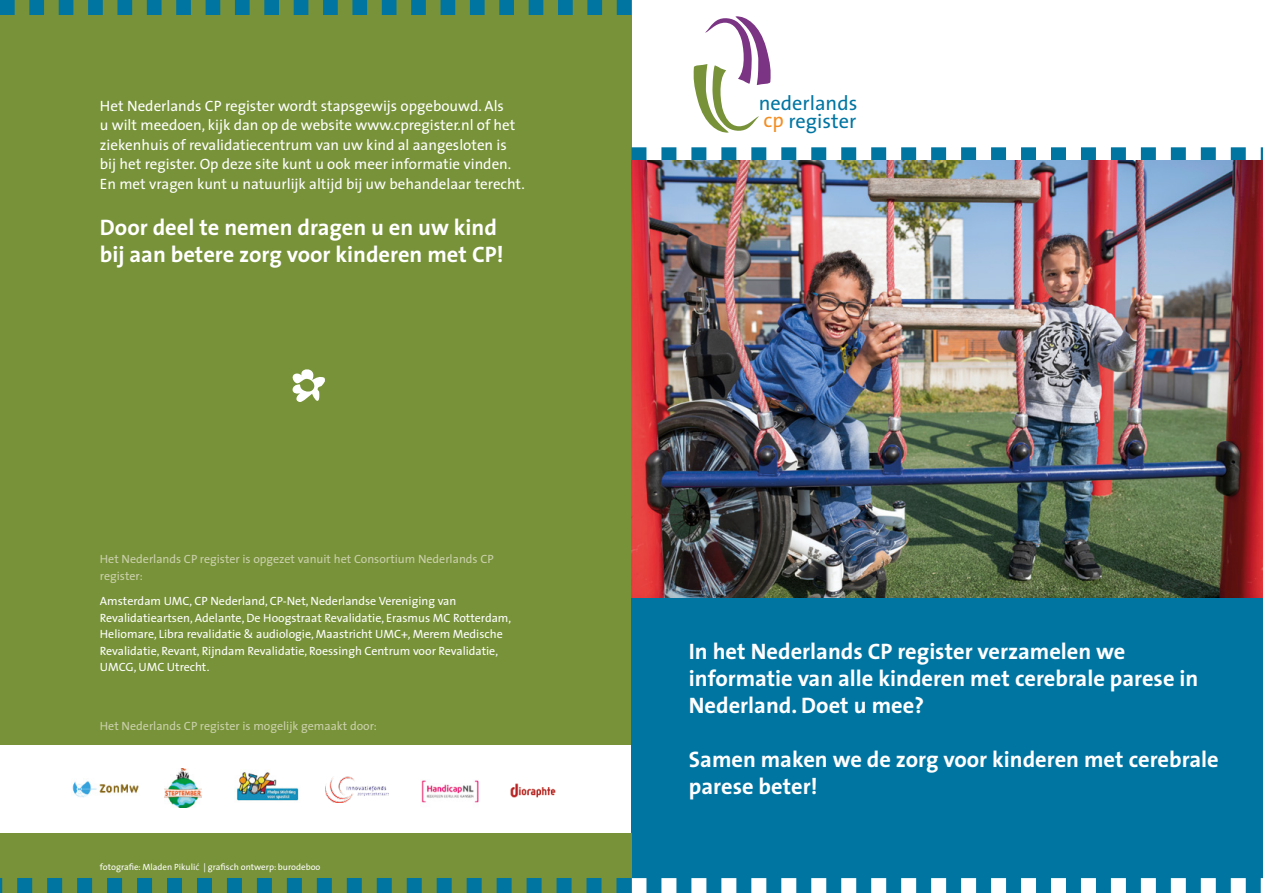
<style>
.page{position:relative;width:1263px;height:893px;background:#fff}
.page>*{position:absolute;margin:0;border:0;box-sizing:border-box;transform-origin:0 0}
.t1{font:700 22.5px/27px "The Sans";color:#fff}
.t2{font:20.4px "The Sans";color:#0075a2}
.t3{font:15px/19.5px "The Sans";color:#fff}
.t4{font:12px/16.5px "The Sans";color:#fff}
.t5{font:12px/16.5px "The Sans";color:#cbd0ac}
.t6{font:9px "The Sans";color:#fff}
.s1{font-family:"PT Sans"}
.s2{color:#f28e24}
</style>
<div class="page">
<div style="left:0;top:0;width:631px;height:744px;background:#779238"></div>
<svg style="left:693px;top:16px;width:78px;height:117px"></svg>
<div style="left:631px;top:572px;width:632px;height:321px;background:#0075a2"></div>
<svg style="left:631px;top:147px;width:632px;height:14px"></svg>
<img style="left:631px;top:161px;width:632px;height:436px">
<div style="left:0;top:833px;width:631px;height:60px;background:#779238"></div>
<svg style="left:0;top:0;width:631px;height:15px"></svg>
<svg style="left:0;top:878px;width:1263px;height:15px"></svg>
<img style="left:510px;top:783px;width:46px;height:15px">
<img style="left:325px;top:776px;width:64px;height:26px">
<img style="left:72px;top:781px;width:67px;height:17px">
<img style="left:236px;top:772px;width:63px;height:29px">
<img style="left:421px;top:780px;width:58px;height:23px">
<img style="left:164px;top:769px;width:38px;height:39px">
<svg style="left:292px;top:369px;width:33px;height:33px"></svg>
<p class="t3" style="left:100px;top:96px;width:427px">Het Nederlands CP register wordt stapsgewijs opgebouwd. Als<br>u wilt meedoen, kijk dan op de website www.cpregister.nl of het ziekenhuis of revalidatiecentrum van uw kind al aangesloten is bij het register. Op deze site kunt u ook meer informatie vinden.<br>En met vragen kunt u natuurlijk altijd bij uw behandelaar terecht.</p>
<h1 class="t1" style="left:100px;top:214px;width:405px">Door deel te nemen dragen u en uw kind bij aan betere zorg voor kinderen met CP!</h1>
<p class="t5" style="left:100px;top:550px;width:395px">Het Nederlands CP register is opgezet vanuit het Consortium Nederlands CP register:</p>
<p class="t4" style="left:100px;top:592px;width:413px">Amsterdam UMC, CP Nederland, CP-Net, Nederlandse Vereniging van Revalidatieartsen, Adelante, De Hoogstraat Revalidatie, Erasmus MC Rotterdam, Heliomare, Libra revalidatie &amp; audiologie, Maastricht UMC+, Merem Medische Revalidatie, Revant, Rijndam Revalidatie, Roessingh Centrum voor Revalidatie, UMCG, UMC Utrecht.</p>
<p class="t5" style="left:100px;top:717px;width:279px">Het Nederlands CP register is mogelijk gemaakt door:</p>
<p class="t6" style="left:100px;top:860px;width:222px">fotografie: Mladen Pikuli<span class="s1">ć</span> | grafisch ontwerp: burodeboo</p>
<h2 class="t2" style="left:759px;top:86px;width:100px">nederlands</h2>
<h2 class="t2" style="left:763px;top:104px;width:94px"><span class="s2">cp</span> register</h2>
<h1 class="t1" style="left:689px;top:638px;width:511px">In het Nederlands CP register verzamelen we informatie van alle kinderen met cerebrale parese in<br>Nederland. Doet u mee?</h1>
<h1 class="t1" style="left:689px;top:746px;width:531px">Samen maken we de zorg voor kinderen met cerebrale parese beter!</h1>
</div>
